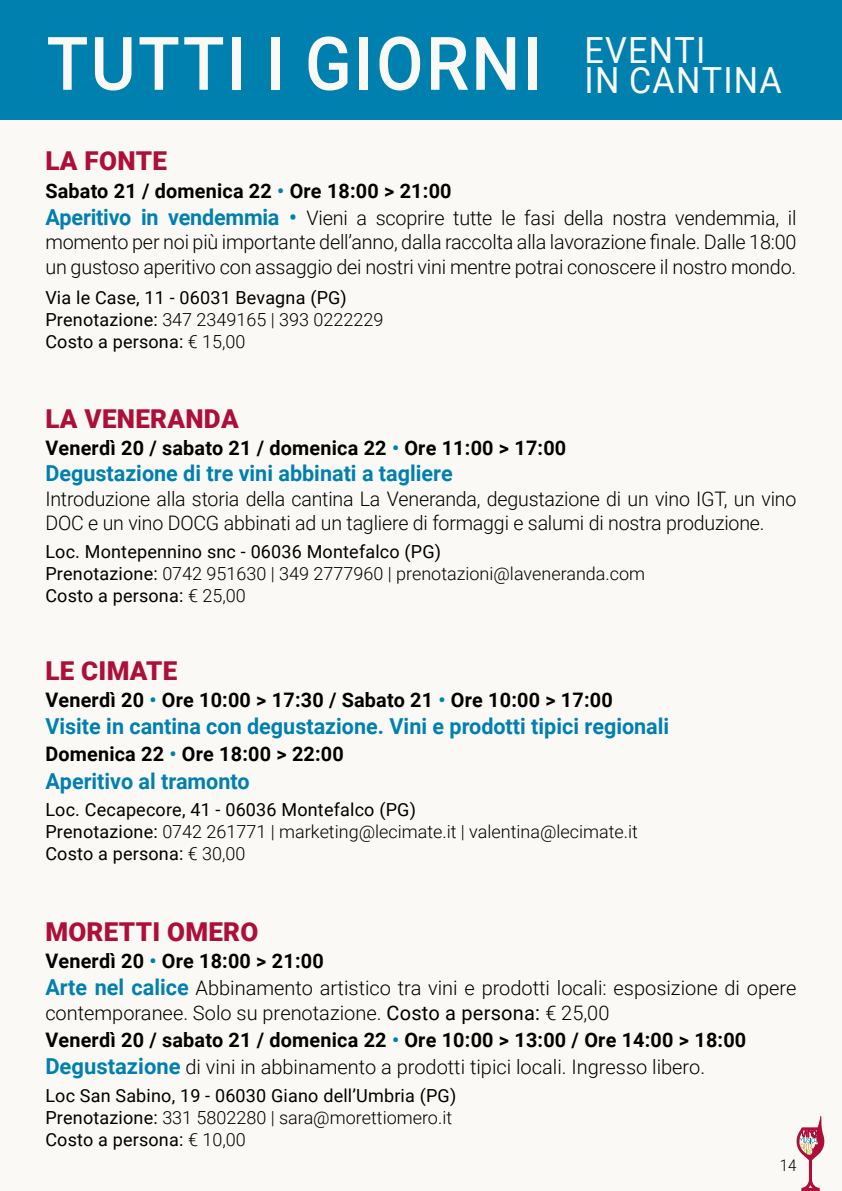
<style>
.page{position:relative;width:842px;height:1191px;background:#fbf9f5}
.page>*{position:absolute;margin:0;border:0;box-sizing:border-box;transform-origin:0 0}
.t1{font:500 74px "Roboto";letter-spacing:.035em;color:#fbf9f5;scale:.93 1}
.t2{font:36px "Roboto";letter-spacing:.035em;color:#fbf9f5;scale:.95 1}
.t3{font:900 26px "Roboto";letter-spacing:.01em;color:#ad0f39}
.t4{font:700 22px "Roboto";color:#0080af}
.t5{font:300 20px/27.2px "Roboto";letter-spacing:-.01em;color:#000}
.t6{font:700 20px "Roboto";letter-spacing:.01em;color:#000}
.t7{font:18px/22px "Roboto";letter-spacing:.01em;color:#000}
.t8{font:300 16px "Roboto";color:#000;scale:.94 1}
.s1{font-weight:400;font-size:36px}
.s2{font-weight:700}
.s3{font-weight:700;color:#0080af}
.s4{font-weight:700;font-size:22px;color:#0080af}
.s5{font-weight:300}
.s6{color:#0080af}
.s7{font-weight:400}
</style>
<div class="page">
<svg style="left:796px;top:1116px;width:28px;height:75px"></svg>
<div style="left:0;top:0;width:842px;height:120px;background:#0080af"></div>
<h1 class="t1" style="left:47px;top:12px;width:792px">TUTTI I GIORNI <span class="s1">IN CANTINA</span></h1>
<h2 class="t2" style="left:585px;top:25px;width:129px">EVENTI</h2>
<h3 class="t3" style="left:45px;top:143px;width:123px">LA FONTE</h3>
<p class="t5" style="left:45px;top:176px;width:753px"><span class="s2">Sabato 21 / domenica 22</span> <span class="s3">•</span> <span class="s2">Ore 18:00 &gt; 21:00<br></span><span class="s4">Aperitivo in vendemmia •</span> Vieni a scoprire tutte le fasi della nostra vendemmia, il</p>
<p class="t5" style="left:45px;top:229px;width:753px;line-height:24.4px">momento per noi più importante dell’anno, dalla raccolta alla lavorazione finale. Dalle 18:00 un gustoso aperitivo con assaggio dei nostri vini mentre potrai conoscere il nostro mondo.</p>
<p class="t7" style="left:45px;top:286px;width:339px">Via le Case, 11 - 06031 Bevagna (PG)<br>Prenotazione: <span class="s5">347 2349165 | 393 0222229<br></span>Costo a persona: <span class="s5">€ 15,00</span></p>
<h3 class="t3" style="left:45px;top:401px;width:195px">LA VENERANDA</h3>
<p class="t6" style="left:45px;top:434px;width:522px">Venerdì 20 / sabato 21 / domenica 22 <span class="s6">•</span> Ore 11:00 &gt; 17:00</p>
<p class="t4" style="left:45px;top:457px;width:409px">Degustazione di tre vini abbinati a tagliere</p>
<p class="t5" style="left:45px;top:486px;width:752px;line-height:24.4px">Introduzione alla storia della cantina La Veneranda, degustazione di un vino IGT, un vino<br>DOC e un vino DOCG abbinati ad un tagliere di formaggi e salumi di nostra produzione.</p>
<p class="t7" style="left:45px;top:540px;width:601px">Loc. Montepennino snc - 06036 Montefalco (PG)<br>Prenotazione: <span class="s5">0742 951630 | 349 2777960 | prenotazioni@laveneranda.com<br></span>Costo a persona: <span class="s5">€ 25,00</span></p>
<h3 class="t3" style="left:45px;top:652px;width:134px">LE CIMATE</h3>
<p class="t6" style="left:45px;top:685px;width:569px">Venerdì 20 <span class="s6">•</span> Ore 10:00 &gt; 17:30 / Sabato 21 <span class="s6">•</span> Ore 10:00 &gt; 17:00</p>
<p class="t4" style="left:45px;top:711px;width:625px">Visite in cantina con degustazione. Vini e prodotti tipici regionali</p>
<p class="t6" style="left:45px;top:740px;width:300px">Domenica 22 <span class="s6">•</span> Ore 18:00 &gt; 22:00</p>
<p class="t4" style="left:45px;top:765px;width:206px">Aperitivo al tramonto</p>
<p class="t7" style="left:45px;top:798px;width:594px">Loc. Cecapecore, 41 - 06036 Montefalco (PG)<br>Prenotazione: <span class="s5">0742 261771 | marketing@lecimate.it | valentina@lecimate.it<br></span>Costo a persona: <span class="s5">€ 30,00</span></p>
<h3 class="t3" style="left:45px;top:913px;width:215px">MORETTI OMERO</h3>
<p class="t5" style="left:45px;top:946px;width:753px"><span class="s2">Venerdì 20</span> <span class="s3">•</span> <span class="s2">Ore 18:00 &gt; 21:00<br></span><span class="s4">Arte nel calice</span> Abbinamento artistico tra vini e prodotti locali: esposizione di opere</p>
<p class="t5" style="left:45px;top:998px;width:702px">contemporanee. Solo su prenotazione. <span class="s7">Costo a persona:</span> € 25,00<br><span class="s2">Venerdì 20 / sabato 21 / domenica 22</span> <span class="s3">•</span> <span class="s2">Ore 10:00 &gt; 13:00 / Ore 14:00 &gt; 18:00<br></span><span class="s4">Degustazione</span> di vini in abbinamento a prodotti tipici locali. Ingresso libero.</p>
<p class="t7" style="left:45px;top:1083px;width:412px">Loc San Sabino, 19 - 06030 Giano dell’Umbria (PG)<br>Prenotazione: <span class="s5">331 5802280 | sara@morettiomero.it<br></span>Costo a persona: <span class="s5">€ 10,00</span></p>
<p class="t8" style="left:780px;top:1154px;width:19px">14</p>
</div>
